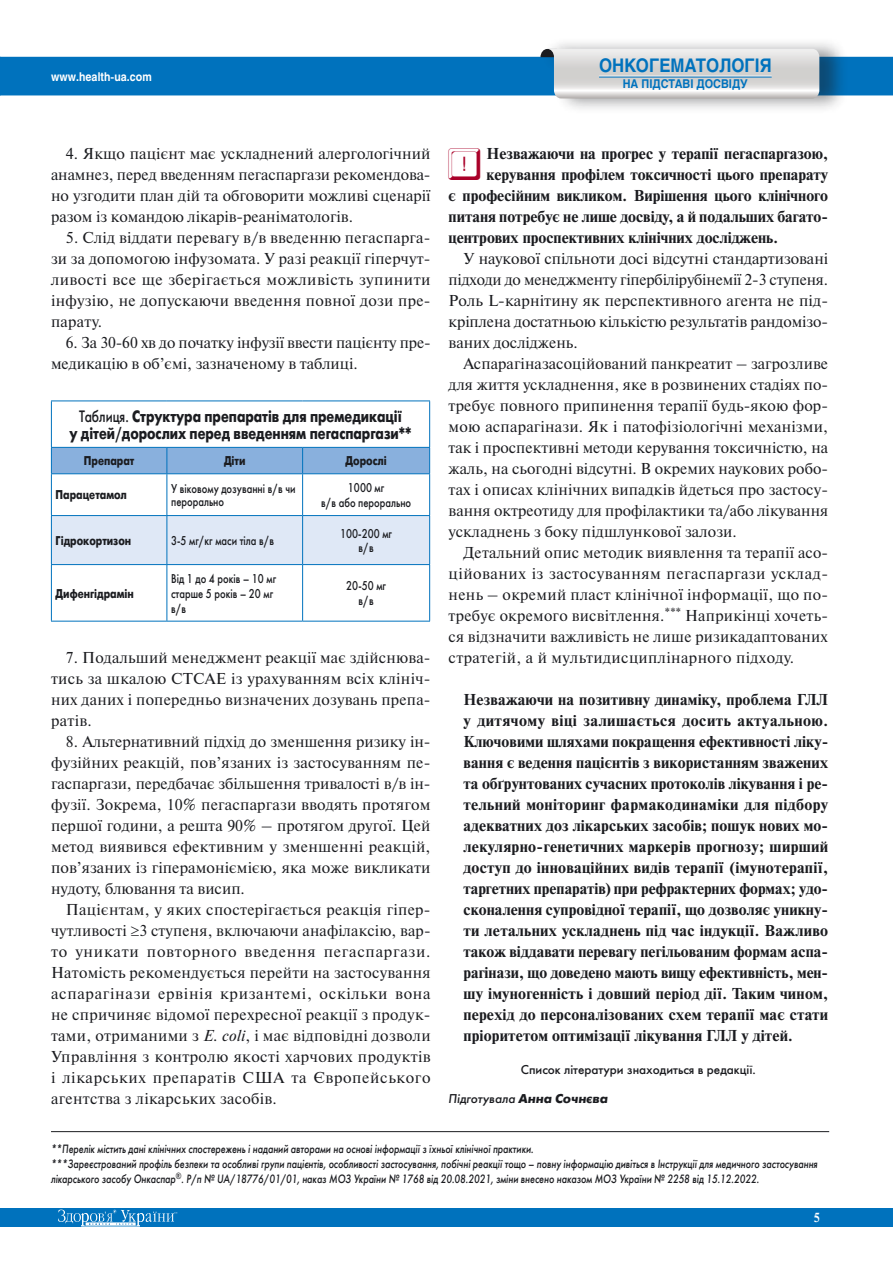
<style>
.page{position:relative;width:893px;height:1263px;background:#fff}
.page>*{position:absolute;margin:0;border:0;box-sizing:border-box;transform-origin:0 0}
.t1{font:38.1px "Keystroke";color:#a90029}
.t2{font:700 18.6px "Helios";color:#0072bd;scale:.9 1}
.t3{font:700 16.5px/16.5px "Futuris C";color:#1b1c20;text-align:center;scale:.8 1}
.t4{font:15.75px/21px "Newton C";letter-spacing:.015em;color:#1b1c20;text-align:justify}
.t5{font:700 15.75px/21px "Newton C";color:#1b1c20;text-align:justify}
.t6{font:15.75px/21px "Newton C";letter-spacing:-.005em;color:#1b1c20}
.t7{font:700 13.05px "Newton C";color:#fff;scale:.9 1}
.t8{font:12.75px/14.9px "Futuris C";color:#1b1c20;text-align:center;scale:.8 1}
.t9{font:700 12.75px "Futuris C";color:#1b1c20;scale:.8 1}
.t10{font:12.75px "Futuris C";color:#1b1c20}
.t11{font:italic 12.75px "Futuris C";color:#1b1c20}
.t12{font:italic 12px/15px "Futuris C";color:#1b1c20;scale:.8 1}
.t13{font:700 12px "Helios";letter-spacing:.005em;color:#fff;scale:.88 1}
.t14{font:700 12px "Helios";color:#0072bd;scale:.9 1}
.s1{font-weight:400}
.s2{font-weight:700}
.s3{font-style:italic}
</style>
<div class="page">
<div style="left:542px;top:36px;width:306px;height:78px;background:#1b1c20;opacity:.46"></div>
<svg style="left:0;top:49px;width:893px;height:49px;background:#65a4cd"></svg>
<hr style="left:599px;top:76px;width:173px;height:1px;background:#fff">
<hr style="left:599px;top:77px;width:173px;height:1px;background:#0072bd">
<div style="left:0;top:1208px;width:893px;height:19px;background:#0072bd"></div>
<svg style="left:58px;top:1209px;width:119px;height:17px"></svg>
<svg style="left:52px;top:446px;width:377px;height:175px"></svg>
<div style="left:52px;top:516px;width:377px;height:48px;background:#dfe8f6"></div>
<hr style="left:51px;top:401px;width:116px;height:1px;background:#0072bd">
<hr style="left:51px;top:401px;width:1px;height:46px;background:#0072bd">
<hr style="left:167px;top:401px;width:136px;height:1px;background:#0072bd">
<hr style="left:303px;top:401px;width:127px;height:1px;background:#0072bd">
<hr style="left:429px;top:401px;width:1px;height:46px;background:#0072bd">
<div style="left:51px;top:447px;width:379px;height:26px;background:#89b0dd"></div>
<hr style="left:51px;top:474px;width:1px;height:41px;background:#0072bd">
<hr style="left:429px;top:474px;width:1px;height:41px;background:#0072bd">
<hr style="left:51px;top:516px;width:1px;height:48px;background:#0072bd">
<hr style="left:429px;top:516px;width:1px;height:48px;background:#0072bd">
<hr style="left:51px;top:565px;width:1px;height:56px;background:#0072bd">
<hr style="left:429px;top:565px;width:1px;height:56px;background:#0072bd">
<hr style="left:51px;top:621px;width:116px;height:1px;background:#0072bd">
<hr style="left:167px;top:621px;width:136px;height:1px;background:#0072bd">
<hr style="left:303px;top:621px;width:127px;height:1px;background:#0072bd">
<hr style="left:51px;top:473px;width:116px;height:1px;background:#0072bd">
<hr style="left:167px;top:473px;width:136px;height:1px;background:#0072bd">
<hr style="left:303px;top:473px;width:127px;height:1px;background:#0072bd">
<hr style="left:167px;top:474px;width:1px;height:41px;background:#0072bd">
<hr style="left:302px;top:474px;width:1px;height:41px;background:#0072bd">
<hr style="left:51px;top:515px;width:116px;height:1px;background:#0072bd">
<hr style="left:167px;top:515px;width:136px;height:1px;background:#0072bd">
<hr style="left:303px;top:515px;width:127px;height:1px;background:#0072bd">
<hr style="left:167px;top:516px;width:1px;height:48px;background:#0072bd">
<hr style="left:302px;top:516px;width:1px;height:48px;background:#0072bd">
<hr style="left:51px;top:564px;width:116px;height:1px;background:#0072bd">
<hr style="left:167px;top:564px;width:136px;height:1px;background:#0072bd">
<hr style="left:303px;top:564px;width:127px;height:1px;background:#0072bd">
<hr style="left:167px;top:565px;width:1px;height:56px;background:#0072bd">
<hr style="left:302px;top:565px;width:1px;height:56px;background:#0072bd">
<hr style="left:51px;top:1131px;width:778px;height:1px;background:#1b1c20">
<p class="t13" style="left:51px;top:70px;width:116px">www.health-ua.com</p>
<p class="t2" style="left:599px;top:55px;width:193px">ОНКОГЕМАТОЛОГІЯ</p>
<p class="t14" style="left:623px;top:77px;width:140px">НА ПІДСТАВІ ДОСВІДУ</p>
<p class="t4" style="left:51px;top:143px;width:381px;text-indent:15px">4. Якщо пацієнт має ускладнений алергологічний анамнез, перед введенням пегаспаргази рекомендова&shy;но узгодити план дій та обговорити можливі сценарії разом із командою лікарів-реаніматологів.</p>
<p class="t4" style="left:51px;top:227px;width:381px;text-indent:15px">5. Слід віддати перевагу в/в введенню пегаспарга&shy;зи за допомогою інфузомата. У разі реакції гіперчут&shy;ливості все ще зберігається можливість зупинити інфузію, не допускаючи введення повної дози пре&shy;парату.</p>
<p class="t6" style="left:51px;top:332px;width:381px;text-indent:15px">6. За 30-60 хв до початку інфузії ввести пацієнту пре&shy;медикацію в об’ємі, зазначеному в таблиці.</p>
<p class="t3" style="left:69px;top:409px;width:429px"><span class="s1">Таблиця.</span> Структура препаратів для премедикації<br>у дітей/дорослих перед введенням пегаспаргази**</p>
<p class="t9" style="left:84px;top:454px;width:65px">Препарат</p>
<p class="t9" style="left:224px;top:454px;width:28px">Діти</p>
<p class="t9" style="left:346px;top:454px;width:53px">Дорослі</p>
<p class="t9" style="left:56px;top:488px;width:91px">Парацетамол</p>
<p class="t8" style="left:171px;top:482px;width:157px;line-height:13.5px;text-align:left">У віковому дозуванні в/в чи перорально</p>
<p class="t8" style="left:321px;top:480px;width:114px">1000 мг<br>в/в або перорально</p>
<p class="t9" style="left:56px;top:533px;width:96px">Гідрокортизон</p>
<p class="t8" style="left:171px;top:533px;width:130px">3-5 мг/кг маси тіла в/в</p>
<p class="t8" style="left:340px;top:526px;width:66px">100-200 мг в/в</p>
<p class="t9" style="left:56px;top:586px;width:99px">Дифенгідрамін</p>
<h1 class="t1" style="left:449px;top:144px;width:35px">!</h1>
<p class="t5" style="left:486px;top:143px;width:343px">Незважаючи на прогрес у терапії пегаспаргазою,</p>
<p class="t5" style="left:486px;top:164px;width:343px">керування профілем токсичності цього препарату</p>
<p class="t5" style="left:449px;top:185px;width:381px">є професійним викликом. Вирішення цього клінічного</p>
<p class="t5" style="left:449px;top:206px;width:381px">питаня потребує не лише досвіду, а й подальших багато-</p>
<p class="t5" style="left:449px;top:227px;width:331px">центрових проспективних клінічних досліджень.</p>
<p class="t4" style="left:449px;top:248px;width:381px;text-align:left;text-indent:15px">У наукової спільноти досі відсутні стандартизовані підходи до менеджменту гіпербілірубінемії 2-3 ступеня.<br>Роль L-карнітину як перспективного агента не під&shy;кріплена достатньою кількістю результатів рандомізо&shy;ваних досліджень.</p>
<p class="t4" style="left:449px;top:353px;width:381px;text-indent:15px">Аспарагіназасоційований панкреатит – загрозливе для життя ускладнення, яке в розвинених стадіях по&shy;требує повного припинення терапії будь-якою фор&shy;мою аспарагінази. Як і патофізіологічні механізми, так і проспективні методи керування токсичністю, на жаль, на сьогодні відсутні. В окремих наукових робо&shy;тах і описах клінічних випадків йдеться про застосу&shy;вання октреотиду для профілактики та/або лікування ускладнень з боку підшлункової залози.</p>
<p class="t4" style="left:449px;top:542px;width:381px;text-indent:15px">Детальний опис методик виявлення та терапії асо&shy;ційованих із застосуванням пегаспаргази усклад&shy;нень – окремий пласт клінічної інформації, що по&shy;требує окремого висвітлення.<sup>***</sup> Наприкінці хочеть&shy;ся відзначити важливість не лише ризикадаптованих стратегій, а й мультидисциплінарного підходу.</p>
<p class="t5" style="left:463px;top:689px;width:366px">Незважаючи на позитивну динаміку, проблема ГЛЛ у дитячому віці залишається досить актуальною.<br>Ключовими шляхами покращення ефективності ліку&shy;вання є ведення пацієнтів з використанням зважених та обґрунтованих сучасних протоколів лікування і ре&shy;тельний моніторинг фармакодинаміки для підбору адекватних доз лікарських засобів; пошук нових мо&shy;лекулярно-генетичних маркерів прогнозу; ширший доступ до інноваційних видів терапії (імунотерапії, таргетних препаратів) при рефрактерних формах; удо&shy;сконалення супровідної терапії, що дозволяє уникну&shy;ти летальних ускладнень під час індукції. Важливо також віддавати перевагу пегільованим формам аспа&shy;рагінази, що доведено мають вищу ефективність, мен&shy;шу імуногенність і довший період дії. Таким чином, перехід до персоналізованих схем терапії має стати пріоритетом оптимізації лікування ГЛЛ у дітей.</p>
<p class="t10" style="left:521px;top:1062px;width:236px">Список літератури знаходиться в редакції.</p>
<p class="t11" style="left:449px;top:1090px;width:161px">Підготувала <span class="s2">Анна Сочнєва</span></p>
<p class="t12" style="left:51px;top:1141px;width:960px">**Перелік містить дані клінічних спостережень і наданий авторами на основі інформації з їхньої клінічної практики.<br>***Зареєстрований профіль безпеки та особливі групи пацієнтів, особливості застосування, побічні реакції тощо – повну інформацію дивіться в Інструкції для медичного застосування лікарського засобу Онкаспар<sup>®</sup>. Р/п № UA/18776/01/01, наказ МОЗ України № 1768 від 20.08.2021, зміни внесено наказом МОЗ України № 2258 від 15.12.2022.</p>
<p class="t8" style="left:171px;top:571px;width:133px;text-align:left">Від 1 до 4 років – 10 мг старше 5 років – 20 мг в/в</p>
<p class="t8" style="left:346px;top:579px;width:51px">20-50 мг в/в</p>
<p class="t4" style="left:51px;top:647px;width:381px;text-indent:15px">7. Подальший менеджмент реакції має здійснюва&shy;тись за шкалою CTCAE із урахуванням всіх клініч&shy;них даних і попередньо визначених дозувань препа&shy;ратів.</p>
<p class="t4" style="left:51px;top:731px;width:381px;text-indent:15px">8. Альтернативний підхід до зменшення ризику ін&shy;фузійних реакцій, пов’язаних із застосуванням пе&shy;гаспаргази, передбачає збільшення тривалості в/в ін&shy;фузії. Зокрема, 10% пегаспаргази вводять протягом першої години, а решта 90% – протягом другої. Цей метод виявився ефективним у зменшенні реакцій, пов’язаних із гіперамоніємією, яка може викликати нудоту, блювання та висип.</p>
<p class="t4" style="left:51px;top:899px;width:381px;text-align:left;text-indent:15px">Пацієнтам, у яких спостерігається реакція гіпер&shy;чутливості ≥3 ступеня, включаючи анафілаксію, вар&shy;то уникати повторного введення пегаспаргази.<br>Натомість рекомендується перейти на застосування аспарагінази ервінія кризантемі, оскільки вона не спричиняє відомої перехресної реакції з продук&shy;тами, отриманими з <span class="s3">E. coli</span>, і має відповідні дозволи Управління з контролю якості харчових продуктів і лікарських препаратів США та Європейського агентства з лікарських засобів.</p>
<p class="t7" style="left:814px;top:1210px;width:8px">5</p>
</div>
